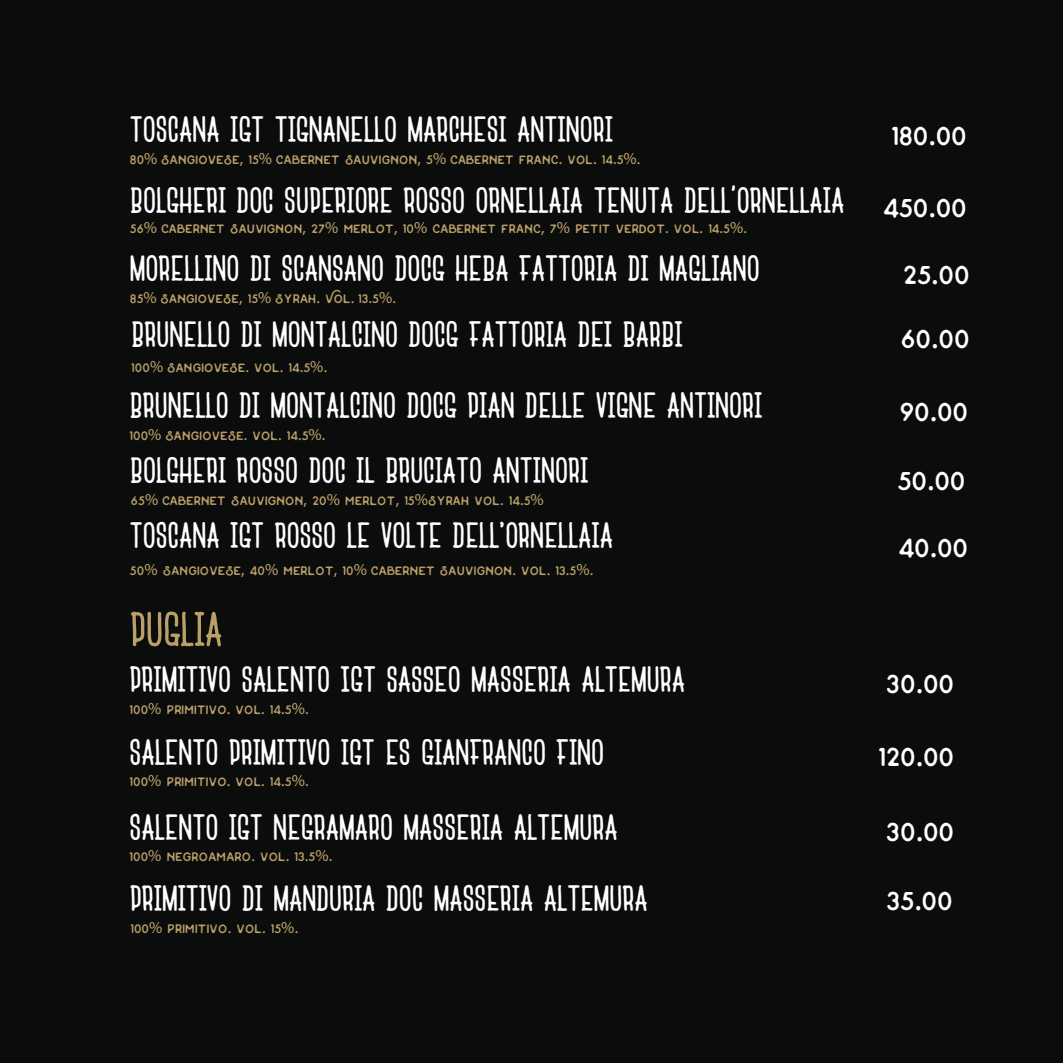
<style>
.page{position:relative;width:1063px;height:1063px;background:#0b0d0c}
.page>*{position:absolute;margin:0;border:0;box-sizing:border-box;transform-origin:0 0}
.t1{font:60.88px "Nazare";color:#bb9f68}
.t2{font:45.62px "Nazare";color:#fff}
.t3{font:700 35px "Swistblnk Moabhoers";color:#fff}
.t4{font:700 16.75px "Swistblnk Moabhoers";letter-spacing:.005em;color:#bb9f68}
.s1{font-family:"Myriad Pro";font-weight:400}
</style>
<div class="page">
<p class="t2" style="left:130px;top:109px;width:484px">TOSCANA IGT TIGNANELLO MARCHESI ANTINORI</p>
<p class="t3" style="left:892px;top:116px;width:77px">180<span class="s1">.</span>00</p>
<p class="t4" style="left:130px;top:150px;width:512px">80<span class="s1">%</span> sangiovese<span class="s1">,</span> 15<span class="s1">%</span> cabernet sauvignon<span class="s1">,</span> 5<span class="s1">%</span> cabernet franc<span class="s1">.</span> vol<span class="s1">.</span> 14<span class="s1">.</span>5<span class="s1">%.</span></p>
<p class="t2" style="left:130px;top:180px;width:838px">BOLGHERI DOC SUPERIORE ROSSO ORNELLAIA TENUTA DELL'ORNELLAIA <sub>450</sub><sub>.</sub><sub>00</sub></p>
<p class="t4" style="left:130px;top:219px;width:618px">56<span class="s1">%</span> cabernet sauvignon<span class="s1">,</span> 27<span class="s1">%</span> merlot<span class="s1">,</span> 10<span class="s1">%</span> cabernet franc<span class="s1">,</span> 7<span class="s1">%</span> petit verdot<span class="s1">.</span> vol<span class="s1">.</span> 14<span class="s1">.</span>5<span class="s1">%.</span></p>
<p class="t2" style="left:130px;top:248px;width:631px">MORELLINO DI SCANSANO DOCG HEBA FATTORIA DI MAGLIANO</p>
<p class="t3" style="left:903px;top:255px;width:68px">25<span class="s1">.</span>00</p>
<p class="t4" style="left:130px;top:289px;width:267px">85<span class="s1">%</span> sangiovese<span class="s1">,</span> 15<span class="s1">%</span> syrah<span class="s1">.</span> Vol<span class="s1">.</span> 13<span class="s1">.</span>5<span class="s1">%.</span></p>
<p class="t2" style="left:131px;top:314px;width:553px">BRUNELLO DI MONTALCINO DOCG FATTORIA DEI BARBI</p>
<p class="t4" style="left:131px;top:358px;width:197px">100<span class="s1">%</span> sangiovese<span class="s1">.</span> vol<span class="s1">.</span> 14<span class="s1">.</span>5<span class="s1">%.</span></p>
<p class="t3" style="left:901px;top:320px;width:70px">60<span class="s1">.</span>00</p>
<p class="t2" style="left:130px;top:385px;width:634px">BRUNELLO DI MONTALCINO DOCG PIAN DELLE VIGNE ANTINORI</p>
<p class="t3" style="left:900px;top:393px;width:70px">90<span class="s1">.</span>00</p>
<p class="t4" style="left:130px;top:426px;width:197px">100<span class="s1">%</span> sangiovese<span class="s1">.</span> vol<span class="s1">.</span> 14<span class="s1">.</span>5<span class="s1">%.</span></p>
<p class="t2" style="left:130px;top:450px;width:460px">BOLGHERI ROSSO DOC IL BRUCIATO ANTINORI</p>
<p class="t3" style="left:897px;top:462px;width:70px">50<span class="s1">.</span>00</p>
<p class="t4" style="left:131px;top:491px;width:414px">65<span class="s1">%</span> cabernet sauvignon<span class="s1">,</span> 20<span class="s1">%</span> merlot<span class="s1">,</span> 15<span class="s1">%</span>syrah vol<span class="s1">.</span> 14<span class="s1">.</span>5<span class="s1">%</span></p>
<p class="t2" style="left:130px;top:516px;width:485px">TOSCANA IGT ROSSO LE VOLTE DELL’ORNELLAIA</p>
<p class="t4" style="left:130px;top:561px;width:465px">50<span class="s1">%</span> sangiovese<span class="s1">,</span> 40<span class="s1">%</span> merlot<span class="s1">,</span> 10<span class="s1">%</span> cabernet sauvignon<span class="s1">.</span> vol<span class="s1">.</span> 13<span class="s1">.</span>5<span class="s1">%.</span></p>
<h1 class="t1" style="left:130px;top:603px;width:94px">PUGLIA</h1>
<p class="t3" style="left:899px;top:528px;width:71px">40<span class="s1">.</span>00</p>
<p class="t2" style="left:130px;top:659px;width:557px">PRIMITIVO SALENTO IGT SASSEO MASSERIA ALTEMURA</p>
<p class="t3" style="left:886px;top:665px;width:69px">30<span class="s1">.</span>00</p>
<p class="t4" style="left:130px;top:700px;width:180px">100<span class="s1">%</span> primitivo<span class="s1">.</span> vol<span class="s1">.</span> 14<span class="s1">.</span>5<span class="s1">%.</span></p>
<p class="t2" style="left:130px;top:732px;width:476px">SALENTO PRIMITIVO IGT ES GIANFRANCO FINO</p>
<p class="t3" style="left:879px;top:737px;width:77px">120<span class="s1">.</span>00</p>
<p class="t4" style="left:130px;top:773px;width:180px">100<span class="s1">%</span> primitivo<span class="s1">.</span> vol<span class="s1">.</span> 14<span class="s1">.</span>5<span class="s1">%.</span></p>
<p class="t2" style="left:130px;top:807px;width:490px">SALENTO IGT NEGRAMARO MASSERIA ALTEMURA</p>
<p class="t3" style="left:886px;top:812px;width:69px">30<span class="s1">.</span>00</p>
<p class="t4" style="left:130px;top:848px;width:204px">100<span class="s1">%</span> negroamaro<span class="s1">.</span> vol<span class="s1">.</span> 13<span class="s1">.</span>5<span class="s1">%.</span></p>
<p class="t2" style="left:130px;top:878px;width:519px">PRIMITIVO DI MANDURIA DOC MASSERIA ALTEMURA</p>
<p class="t4" style="left:130px;top:919px;width:169px">100<span class="s1">%</span> primitivo<span class="s1">.</span> vol<span class="s1">.</span> 15<span class="s1">%.</span></p>
<p class="t3" style="left:886px;top:881px;width:68px">35<span class="s1">.</span>00</p>
</div>
